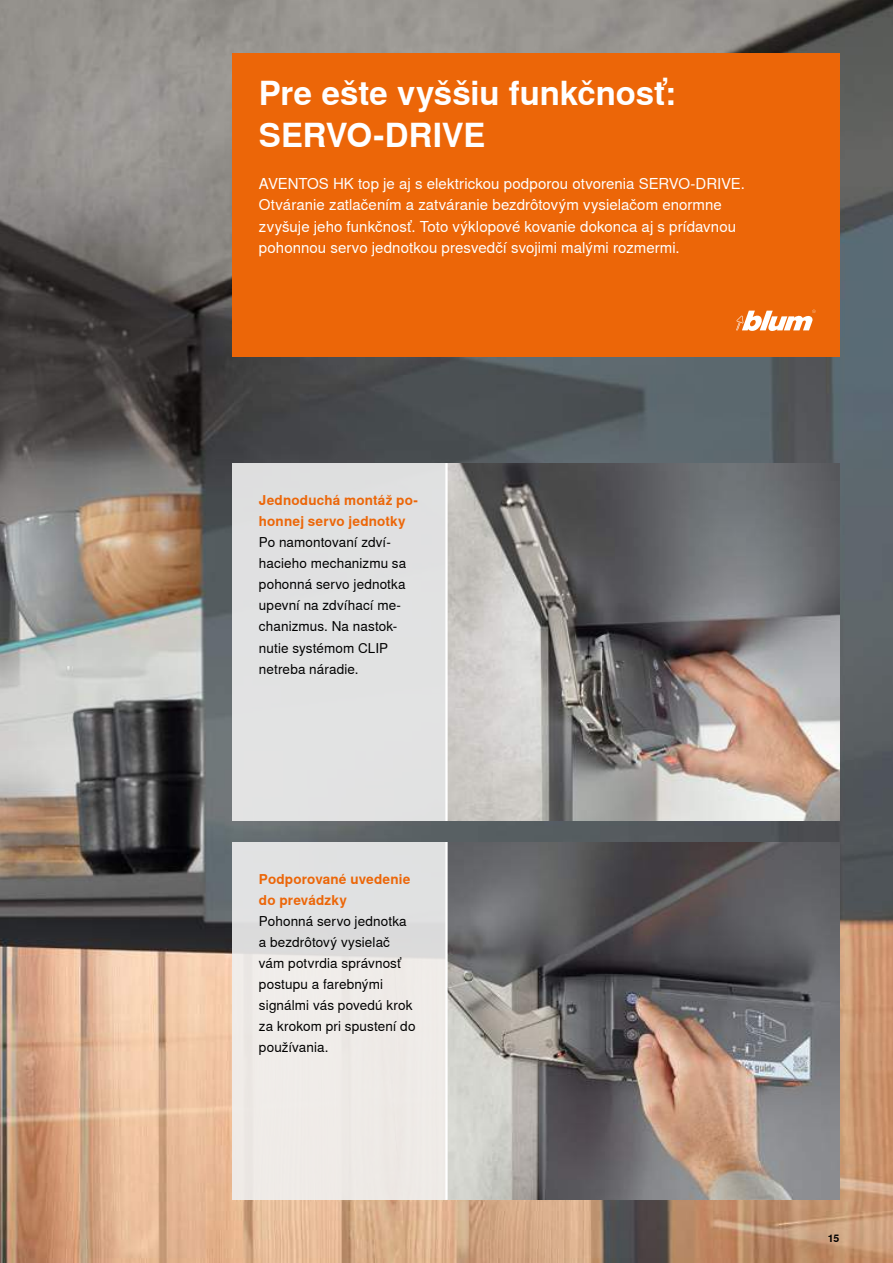
<style>
.page{position:relative;width:893px;height:1263px;background:#fff}
.page>*{position:absolute;margin:0;border:0;box-sizing:border-box;transform-origin:0 0}
.t1{font:700 33px/42px "Nimbus Sans Global";letter-spacing:-.005em;color:#fff}
.t2{font:15px/21px "Nimbus Sans Global";letter-spacing:.005em;color:#fff}
.t3{font:13.5px/21px "Nimbus Sans Global";letter-spacing:.01em;color:#000}
.t4{font:700 13.5px/21px "Nimbus Sans Global";letter-spacing:.015em;color:#ec6608}
.t5{font:700 10.5px "Nimbus Sans Global";color:#000}
</style>
<div class="page">
<img style="left:0;top:0;width:893px;height:1263px">
<div style="left:232px;top:54px;width:607px;height:303px;background:#ec6608"></div>
<svg style="left:736px;top:310px;width:80px;height:21px"></svg>
<img style="left:448px;top:842px;width:391px;height:358px">
<img style="left:448px;top:463px;width:391px;height:358px">
<div style="left:232px;top:842px;width:214px;height:358px;background:linear-gradient(to bottom,#e0e1e1,#f3eee9)"></div>
<div style="left:232px;top:463px;width:214px;height:358px;background:#e1e2e2"></div>
<hr style="left:445px;top:842px;width:3px;height:358px;background:#fff">
<hr style="left:445px;top:463px;width:3px;height:358px;background:#fff">
<h1 class="t1" style="left:259px;top:73px;width:418px">Pre ešte vyššiu funkčnosť:<br>SERVO-DRIVE</h1>
<p class="t2" style="left:259px;top:174px;width:488px">AVENTOS HK top je aj s elektrickou podporou otvorenia SERVO-DRIVE.<br>Otváranie zatlačením a zatváranie bezdrôtovým vysielačom enormne zvyšuje jeho funkčnosť. Toto výklopové kovanie dokonca aj s prídavnou pohonnou servo jednotkou presvedčí svojimi malými rozmermi.</p>
<p class="t4" style="left:259px;top:490px;width:160px">Jednoduchá montáž po&shy;honnej servo jednotky</p>
<p class="t3" style="left:259px;top:532px;width:149px">Po namontovaní zdví&shy;hacieho mechanizmu sa pohonná servo jednotka upevní na zdvíhací me&shy;chanizmus. Na nastok&shy;nutie systémom CLIP netreba náradie.</p>
<p class="t4" style="left:259px;top:869px;width:153px">Podporované uvedenie do prevádzky</p>
<p class="t3" style="left:259px;top:911px;width:158px">Pohonná servo jednotka a bezdrôtový vysielač vám potvrdia správnosť postupu a farebnými signálmi vás povedú krok za krokom pri spustení do používania.</p>
<p class="t5" style="left:828px;top:1232px;width:13px">15</p>
</div>
